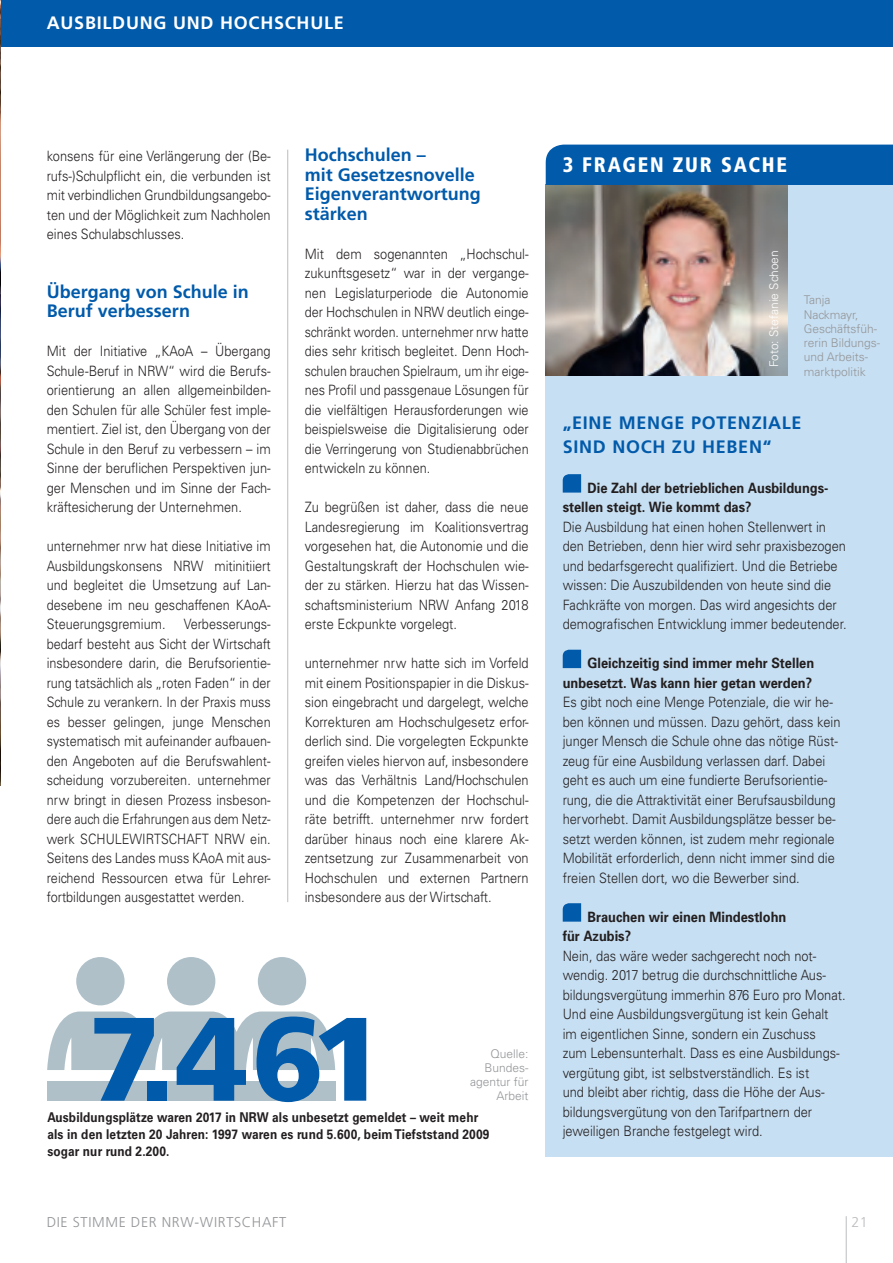
<style>
.page{position:relative;width:893px;height:1263px;background:#fff}
.page>*{position:absolute;margin:0;border:0;box-sizing:border-box;transform-origin:0 0}
.t1{font:900 118.5px "Frutiger LT Std";color:#015aaa}
.t2{font:900 condensed 21px "Frutiger LT Std";letter-spacing:.09em;color:#fff}
.t3{font:700 18px/19.5px "Frutiger LT Std";color:#015aaa}
.t4{font:700 18px/24px "Frutiger LT Std";letter-spacing:.04em;color:#015aaa}
.t5{font:700 18px "Frutiger LT Std";color:#fff}
.t6{font:300 14.25px/19.5px "Univers";color:#231f20;text-align:justify;scale:.9 1}
.t7{font:300 14.25px/19.5px "Univers";color:#231f20;text-align:justify;scale:.89 1}
.t8{font:700 14.25px/19.5px "Univers";color:#231f20;scale:.9 1}
.t9{font:300 14.25px "Frutiger LT Std";letter-spacing:.04em;color:#939598}
.t10{font:300 14.25px "Frutiger LT Std";color:#bcbdc0}
.t11{font:700 13.5px/16.8px "Univers";letter-spacing:.01em;color:#231f20;scale:.88 1}
.t12{font:300 12px/14.2px "Univers";color:#939598;text-align:right}
.t13{font:300 12px "Univers";color:#fff}
</style>
<div class="page">
<hr style="left:846px;top:1216px;width:1px;height:47px;background:#bcbdc0">
<div style="left:0;top:0;width:893px;height:47px;background:#015aaa"></div>
<img style="left:0;top:0;width:1px;height:785px">
<hr style="left:287px;top:150px;width:1px;height:752px;background:#bcbdc0">
<div style="left:76px;top:957px;width:49px;height:48px;background:#afc0c9;border-radius:50%"></div>
<div style="left:167px;top:957px;width:48px;height:48px;background:#afc0c9;border-radius:50%"></div>
<svg style="left:47px;top:1011px;width:288px;height:59px;background:#bac9d0"></svg>
<div style="left:258px;top:957px;width:48px;height:48px;background:#afc0c9;border-radius:50%"></div>
<div style="left:47px;top:1081px;width:288px;height:20px;background:#afc0c9"></div>
<div style="left:546px;top:185px;width:347px;height:972px;background:#c7dff2"></div>
<svg style="left:563px;top:474px;width:18px;height:19px"></svg>
<svg style="left:563px;top:650px;width:18px;height:18px"></svg>
<svg style="left:563px;top:903px;width:18px;height:19px"></svg>
<img style="left:546px;top:185px;width:241px;height:191px">
<div style="left:546px;top:145px;width:347px;height:40px;background:#015aaa"></div>
<p class="t5" style="left:47px;top:13px;width:27px">Ausbildung</p>
<p class="t5" style="left:173px;top:13px;width:14px">und</p>
<p class="t5" style="left:220px;top:13px;width:27px">Hochschule</p>
<p class="t6" style="left:47px;top:146px;width:250px">konsens für eine Verlängerung der (Be&shy;rufs-)Schulpflicht ein, die verbunden ist mit verbindlichen Grundbildungsangebo&shy;ten und der Möglichkeit zum Nachholen eines Schulabschlusses.</p>
<p class="t3" style="left:47px;top:282px;width:204px">Übergang von Schule in<br>Beruf verbessern</p>
<p class="t6" style="left:47px;top:341px;width:250px">Mit der Initiative „KAoA – Übergang Schule-Beruf in NRW“ wird die Berufs&shy;orientierung an allen allgemeinbilden&shy;den Schulen für alle Schüler fest imple&shy;mentiert. Ziel ist, den Übergang von der Schule in den Beruf zu verbessern – im Sinne der beruflichen Perspektiven jun&shy;ger Menschen und im Sinne der Fach&shy;kräftesicherung der Unternehmen.</p>
<p class="t7" style="left:47px;top:536px;width:253px">unternehmer nrw hat diese Initiative im Ausbildungskonsens NRW mitinitiiert und begleitet die Umsetzung auf Lan&shy;desebene im neu geschaffenen KAoA-Steuerungsgremium.</p>
<p class="t7" style="left:47px;top:614px;width:253px;text-indent:137px">Verbesserungs&shy;bedarf besteht aus Sicht der Wirtschaft insbesondere darin, die Berufsorientie&shy;rung tatsächlich als „roten Faden“ in der Schule zu verankern. In der Praxis muss es besser gelingen, junge Menschen systematisch mit aufeinander aufbauen&shy;den Angeboten auf die Berufswahlent&shy;scheidung vorzubereiten. unternehmer nrw bringt in diesen Prozess insbeson&shy;dere auch die Erfahrungen aus dem Netz&shy;werk SCHULEWIRTSCHAFT NRW ein.<br>Seitens des Landes muss KAoA mit aus&shy;reichend Ressourcen etwa für Lehrer&shy;fortbildungen ausgestattet werden.</p>
<p class="t3" style="left:305px;top:145px;width:178px">Hochschulen –<br>mit Gesetzesnovelle<br>Eigenverantwortung stärken</p>
<p class="t6" style="left:305px;top:244px;width:250px">Mit dem sogenannten „Hochschul&shy;zukunftsgesetz“ war in der vergange&shy;nen Legislaturperiode die Autonomie der Hochschulen in NRW deutlich einge&shy;schränkt worden. unternehmer nrw hatte dies sehr kritisch begleitet. Denn Hoch&shy;schulen brauchen Spielraum, um ihr eige&shy;nes Profil und passgenaue Lösungen für die vielfältigen Herausforderungen wie beispielsweise die Digitalisierung oder die Verringerung von Studienabbrüchen entwickeln zu können.</p>
<p class="t6" style="left:305px;top:497px;width:250px">Zu begrüßen ist daher, dass die neue Landesregierung im Koalitionsvertrag vorgesehen hat, die Autonomie und die Gestaltungskraft der Hochschulen wie&shy;der zu stärken. Hierzu hat das Wissen&shy;schaftsministerium NRW Anfang 2018 erste Eckpunkte vorgelegt.</p>
<p class="t6" style="left:305px;top:653px;width:250px">unternehmer nrw hatte sich im Vorfeld mit einem Positionspapier in die Diskus&shy;sion eingebracht und dargelegt, welche Korrekturen am Hochschulgesetz erfor&shy;derlich sind. Die vorgelegten Eckpunkte greifen vieles hiervon auf, insbesondere was das Verhältnis Land/Hochschulen und die Kompetenzen der Hochschul&shy;räte betrifft. unternehmer nrw fordert darüber hinaus noch eine klarere Ak&shy;zentsetzung zur Zusammenarbeit von Hochschulen und externen Partnern insbesondere aus der Wirtschaft.</p>
<h1 class="t1" style="left:88px;top:987px;width:297px">7.461</h1>
<p class="t12" style="left:470px;top:1046px;width:60px">Quelle:<br>Bundes&shy;agentur für<br>Arbeit</p>
<p class="t11" style="left:47px;top:1109px;width:504px">Ausbildungsplätze waren 2017 in NRW als unbesetzt gemeldet – weit mehr als in den letzten 20 Jahren: 1997 waren es rund 5.600, beim Tiefststand 2009 sogar nur rund 2.200.</p>
<h2 class="t2" style="left:563px;top:152px;width:226px">3 FRAGEN ZUR SACHE</h2>
<p class="t13" style="left:767px;top:367px;width:118px;rotate:-90deg">Foto: Stefanie Schoen</p>
<p class="t12" style="left:804px;top:293px;width:78px;text-align:left">Tanja<br>Nackmayr,<br>Geschäftsfüh&shy;rerin Bildungs&shy;und Arbeits&shy;marktpolitik</p>
<p class="t4" style="left:563px;top:411px;width:240px">„EINE MENGE POTENZIALE<br>SIND NOCH ZU HEBEN“</p>
<p class="t8" style="left:563px;top:477px;width:297px;text-indent:25px">Die Zahl der betrieblichen Ausbildungs&shy;stellen steigt. Wie kommt das?</p>
<p class="t6" style="left:563px;top:517px;width:317px;text-align:left">Die Ausbildung hat einen hohen Stellenwert in den Betrieben, denn hier wird sehr praxisbezogen und bedarfsgerecht qualifiziert. Und die Betriebe wissen: Die Auszubildenden von heute sind die Fachkräfte von morgen. Das wird angesichts der demografischen Entwicklung immer bedeutender.</p>
<p class="t8" style="left:563px;top:653px;width:281px;text-align:right">Gleichzeitig sind immer mehr Stellen unbesetzt. Was kann hier getan werden?</p>
<p class="t6" style="left:563px;top:692px;width:310px;text-align:left">Es gibt noch eine Menge Potenziale, die wir he&shy;ben können und müssen. Dazu gehört, dass kein junger Mensch die Schule ohne das nötige Rüst&shy;zeug für eine Ausbildung verlassen darf. Dabei geht es auch um eine fundierte Berufsorientie&shy;rung, die die Attraktivität einer Berufsausbildung hervorhebt. Damit Ausbildungsplätze besser be&shy;setzt werden können, ist zudem mehr regionale Mobilität erforderlich, denn nicht immer sind die freien Stellen dort, wo die Bewerber sind.</p>
<p class="t8" style="left:563px;top:906px;width:250px;text-indent:25px">Brauchen wir einen Mindestlohn für -Azubis?</p>
<p class="t6" style="left:563px;top:946px;width:316px;text-align:left">Nein, das wäre weder sachgerecht noch not&shy;wendig. 2017 betrug die durchschnittliche Aus&shy;bildungsvergütung immerhin 876 Euro pro Monat.<br>Und eine Ausbildungsvergütung ist kein Gehalt im eigentlichen Sinne, sondern ein Zuschuss<br>zum Lebensunterhalt. Dass es eine Ausbildungs&shy;vergütung gibt, ist selbstverständlich. Es ist<br>und bleibt aber richtig, dass die Höhe der Aus&shy;bildungsvergütung von den Tarifpartnern der jeweiligen Branche festgelegt wird.</p>
<p class="t9" style="left:47px;top:1214px;width:241px">DIE STIMME DER NRW-WIRTSCHAFT</p>
<p class="t10" style="left:851px;top:1214px;width:18px">21</p>
</div>
